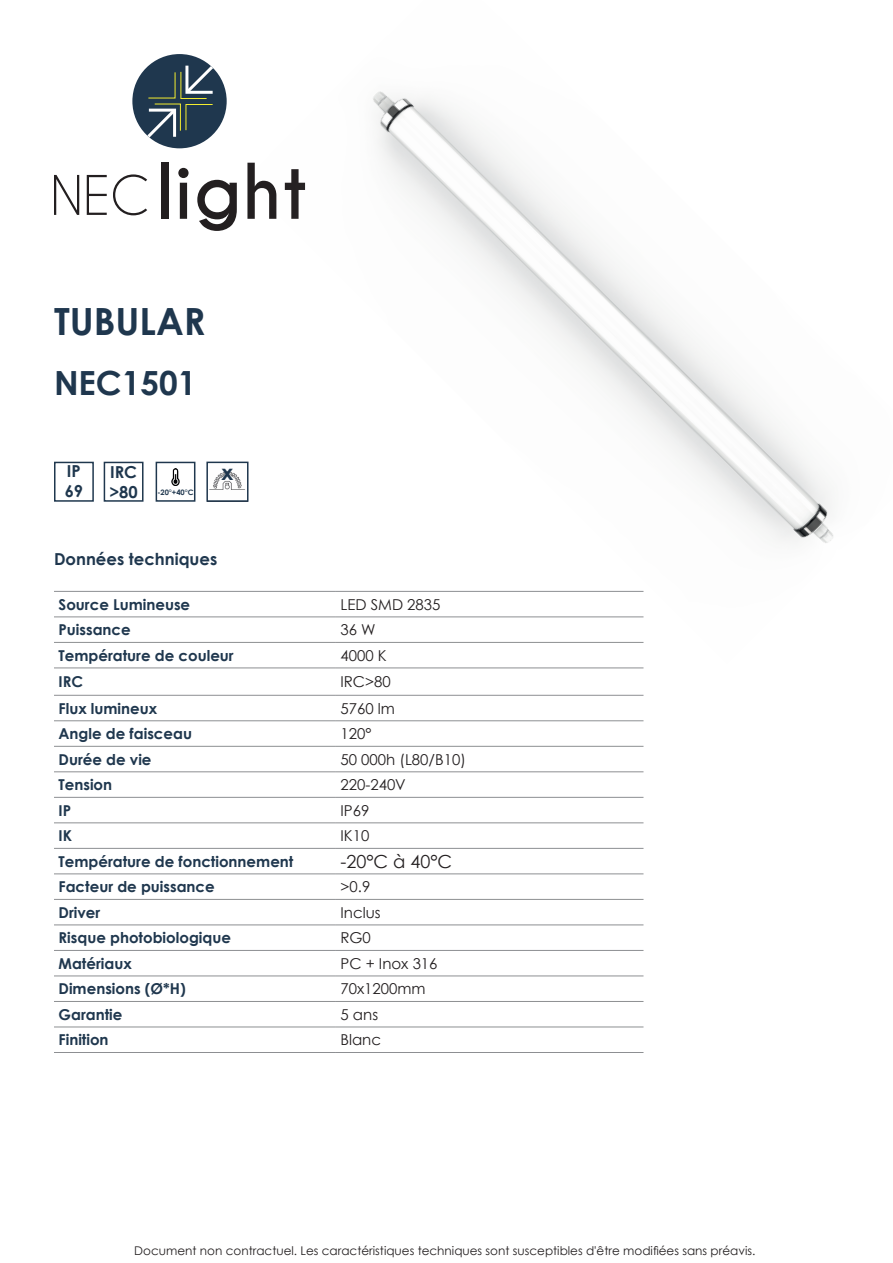
<style>
.page{position:relative;width:893px;height:1263px;background:#fff}
.page>*{position:absolute;margin:0;border:0;box-sizing:border-box;transform-origin:0 0}
.t1{font:700 37.5px "Century Gothic";color:#1f374e}
.t2{font:700 33.3px "Century Gothic";color:#1f374e}
.t3{font:700 21.15px "Century Gothic";color:#1f374e}
.t4{font:18px "Century Gothic";color:#231f20}
.t5{font:700 16.5px/19.8px "Century Gothic";color:#1f374e}
.t6{font:700 15px "Century Gothic";color:#1f374e}
.t7{font:15px "Century Gothic";color:#231f20}
.t8{font:12px "Century Gothic";color:#231f20}
.t9{font:700 7.5px "Century Gothic";color:#1f374e}
</style>
<div class="page">
<hr style="left:54px;top:591px;width:282px;height:1px;background:#8d8f92">
<hr style="left:54px;top:617px;width:282px;height:1px;background:#8d8f92">
<hr style="left:54px;top:642px;width:282px;height:1px;background:#8d8f92">
<hr style="left:54px;top:668px;width:282px;height:1px;background:#8d8f92">
<hr style="left:336px;top:668px;width:307px;height:1px;background:#8d8f92">
<hr style="left:54px;top:695px;width:282px;height:1px;background:#8d8f92">
<hr style="left:336px;top:695px;width:307px;height:1px;background:#8d8f92">
<hr style="left:54px;top:720px;width:282px;height:1px;background:#8d8f92">
<hr style="left:336px;top:720px;width:307px;height:1px;background:#8d8f92">
<hr style="left:54px;top:746px;width:282px;height:1px;background:#8d8f92">
<hr style="left:336px;top:746px;width:307px;height:1px;background:#8d8f92">
<hr style="left:54px;top:771px;width:282px;height:1px;background:#8d8f92">
<hr style="left:336px;top:771px;width:307px;height:1px;background:#8d8f92">
<hr style="left:54px;top:797px;width:282px;height:1px;background:#8d8f92">
<hr style="left:336px;top:797px;width:307px;height:1px;background:#8d8f92">
<hr style="left:54px;top:822px;width:282px;height:1px;background:#8d8f92">
<hr style="left:336px;top:822px;width:307px;height:1px;background:#8d8f92">
<hr style="left:54px;top:848px;width:282px;height:1px;background:#8d8f92">
<hr style="left:336px;top:848px;width:307px;height:1px;background:#8d8f92">
<hr style="left:54px;top:873px;width:282px;height:1px;background:#8d8f92">
<hr style="left:336px;top:873px;width:307px;height:1px;background:#8d8f92">
<hr style="left:54px;top:899px;width:282px;height:1px;background:#8d8f92">
<hr style="left:336px;top:899px;width:307px;height:1px;background:#8d8f92">
<hr style="left:54px;top:925px;width:282px;height:1px;background:#8d8f92">
<hr style="left:336px;top:925px;width:307px;height:1px;background:#8d8f92">
<hr style="left:54px;top:950px;width:282px;height:1px;background:#8d8f92">
<hr style="left:336px;top:950px;width:307px;height:1px;background:#8d8f92">
<hr style="left:54px;top:976px;width:282px;height:1px;background:#8d8f92">
<hr style="left:336px;top:976px;width:307px;height:1px;background:#8d8f92">
<hr style="left:54px;top:1001px;width:282px;height:1px;background:#8d8f92">
<hr style="left:336px;top:1001px;width:307px;height:1px;background:#8d8f92">
<hr style="left:54px;top:1027px;width:282px;height:1px;background:#8d8f92">
<hr style="left:336px;top:1027px;width:307px;height:1px;background:#8d8f92">
<hr style="left:54px;top:1052px;width:282px;height:1px;background:#8d8f92">
<hr style="left:336px;top:1052px;width:307px;height:1px;background:#8d8f92">
<div style="left:161px;top:163px;width:8px;height:56px;background:#231f20"></div>
<svg style="left:178px;top:168px;width:11px;height:51px"></svg>
<svg style="left:197px;top:180px;width:40px;height:51px"></svg>
<svg style="left:54px;top:175px;width:25px;height:40px"></svg>
<svg style="left:87px;top:175px;width:20px;height:40px"></svg>
<svg style="left:113px;top:174px;width:34px;height:41px"></svg>
<div style="left:132px;top:54px;width:95px;height:94px;background:#1f374e;border-radius:50%"></div>
<svg style="left:144px;top:63px;width:72px;height:78px"></svg>
<img style="left:243px;top:91px;width:590px;height:552px">
<div style="left:54px;top:462px;width:40px;height:40px;border:2px solid #1f374e"></div>
<div style="left:104px;top:462px;width:40px;height:40px;border:2px solid #1f374e"></div>
<img style="left:209px;top:465px;width:37px;height:34px">
<div style="left:206px;top:462px;width:43px;height:40px;border:2px solid #1f374e"></div>
<div style="left:156px;top:462px;width:39px;height:40px;border:2px solid #1f374e"></div>
<img style="left:171px;top:469px;width:9px;height:16px">
<h1 class="t1" style="left:54px;top:293px;width:153px">TUBULAR</h1>
<h2 class="t2" style="left:54px;top:358px;width:144px">NEC1501</h2>
<p class="t5" style="left:65px;top:461px;width:20px">IP<br>69</p>
<p class="t5" style="left:109px;top:461px;width:30px">IRC &gt;80</p>
<h3 class="t3" style="left:222px;top:456px;width:13px">x</h3>
<p class="t9" style="left:157px;top:486px;width:38px">-20°+40°C</p>
<p class="t5" style="left:54px;top:549px;width:165px">Données techniques</p>
<p class="t6" style="left:59px;top:593px;width:133px">Source Lumineuse</p>
<p class="t7" style="left:340px;top:594px;width:102px">LED SMD 2835</p>
<p class="t6" style="left:59px;top:618px;width:74px">Puissance</p>
<p class="t7" style="left:340px;top:619px;width:37px">36 W</p>
<p class="t6" style="left:59px;top:644px;width:177px">Température de couleur</p>
<p class="t7" style="left:340px;top:645px;width:48px">4000 K</p>
<p class="t6" style="left:59px;top:670px;width:26px">IRC</p>
<p class="t7" style="left:340px;top:671px;width:52px">IRC&gt;80</p>
<p class="t6" style="left:59px;top:697px;width:100px">Flux lumineux</p>
<p class="t7" style="left:340px;top:698px;width:56px">5760 lm</p>
<p class="t6" style="left:59px;top:722px;width:135px">Angle de faisceau</p>
<p class="t7" style="left:340px;top:723px;width:32px">120°</p>
<p class="t6" style="left:59px;top:748px;width:94px">Durée de vie</p>
<p class="t7" style="left:340px;top:749px;width:127px">50 000h (L80/B10)</p>
<p class="t6" style="left:59px;top:773px;width:55px">Tension</p>
<p class="t7" style="left:340px;top:774px;width:67px">220-240V</p>
<p class="t6" style="left:59px;top:799px;width:14px">IP</p>
<p class="t7" style="left:340px;top:800px;width:30px">IP69</p>
<p class="t6" style="left:59px;top:824px;width:15px">IK</p>
<p class="t7" style="left:340px;top:825px;width:30px">IK10</p>
<p class="t6" style="left:59px;top:850px;width:236px">Température de fonctionnement</p>
<p class="t4" style="left:340px;top:849px;width:113px">-20°C à 40°C</p>
<p class="t6" style="left:59px;top:875px;width:158px">Facteur de puissance</p>
<p class="t7" style="left:340px;top:876px;width:31px">&gt;0.9</p>
<p class="t6" style="left:59px;top:901px;width:43px">Driver</p>
<p class="t7" style="left:340px;top:902px;width:42px">Inclus</p>
<p class="t6" style="left:59px;top:926px;width:174px">Risque photobiologique</p>
<p class="t7" style="left:340px;top:927px;width:32px">RG0</p>
<p class="t6" style="left:59px;top:952px;width:75px">Matériaux</p>
<p class="t7" style="left:340px;top:953px;width:99px">PC + Inox 316</p>
<p class="t6" style="left:59px;top:977px;width:129px">Dimensions (Ø*H)</p>
<p class="t7" style="left:340px;top:978px;width:87px">70x1200mm</p>
<p class="t6" style="left:59px;top:1003px;width:65px">Garantie</p>
<p class="t7" style="left:340px;top:1004px;width:39px">5 ans</p>
<p class="t6" style="left:59px;top:1028px;width:52px">Finition</p>
<p class="t7" style="left:340px;top:1029px;width:42px">Blanc</p>
<p class="t8" style="left:134px;top:1242px;width:623px">Document non contractuel. Les caractéristiques techniques sont susceptibles d'être modifiées sans préavis.</p>
</div>
